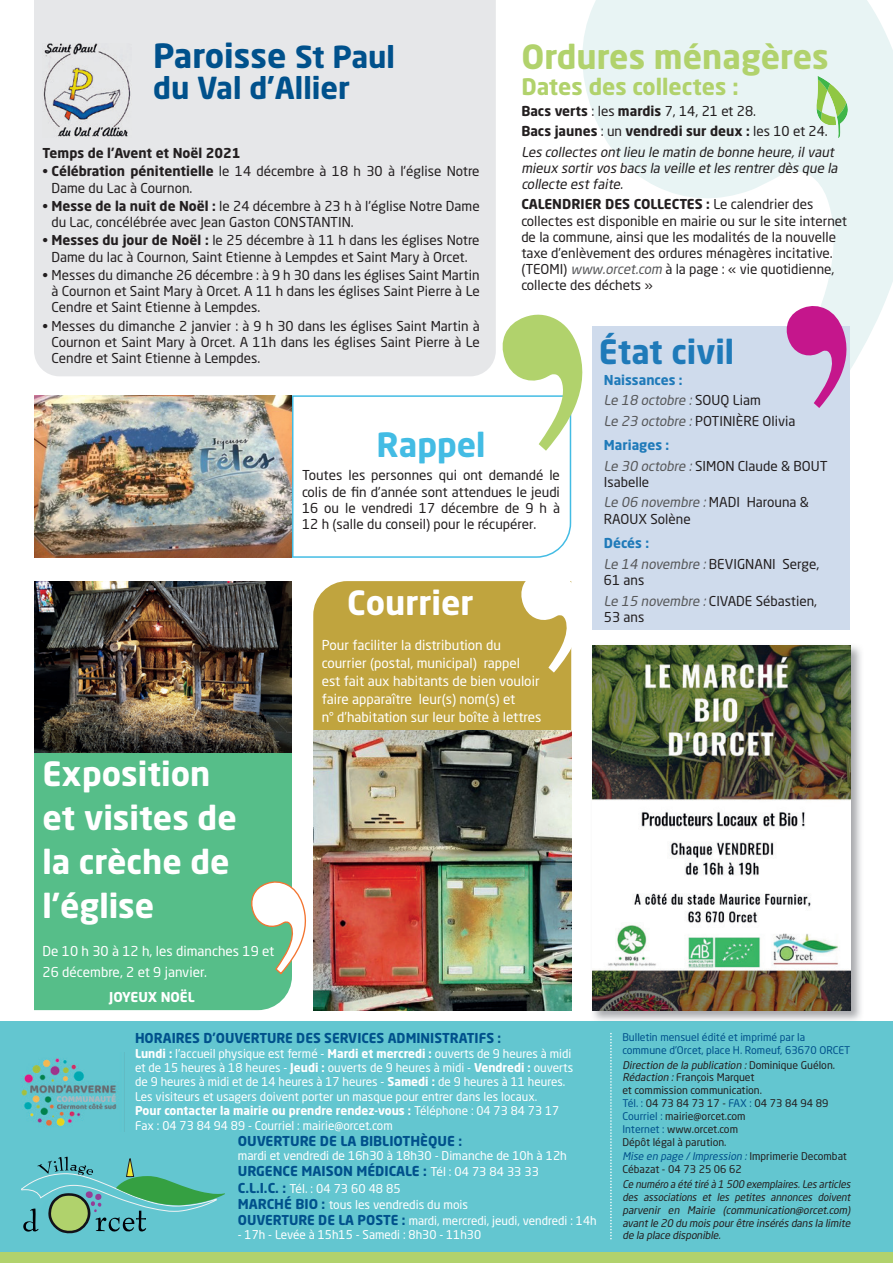
<style>
.page{position:relative;width:893px;height:1263px;background:#fff}
.page>*{position:absolute;margin:0;border:0;box-sizing:border-box;transform-origin:0 0}
.t1{font:700 33px/44.1px "Neo Sans Pro";color:#fff}
.t2{font:700 33px "Neo Sans Pro";color:#b1d26c}
.t3{font:700 33px "Neo Sans Pro";color:#00518c}
.t4{font:700 33px "Neo Sans Pro";color:#1f7ab9}
.t5{font:700 33px "Neo Sans Pro";color:#43bce4}
.t6{font:700 30px "Neo Sans Pro";color:#00518c}
.t7{font:700 22.5px "Neo Sans Pro";color:#b1d26c}
.t8{font:13.5px/16.2px "Neo Sans Pro";color:#231f20}
.t9{font:13.5px/18px "Neo Sans Pro";color:#fff}
.t10{font:italic 13.5px/20.4px "Neo Sans Pro";color:#231f20}
.t11{font:700 13.5px "Neo Sans Pro";color:#00518c}
.t12{font:italic 13.5px/20.4px "Neo Sans Pro";color:#57585a}
.t13{font:700 13.5px "Neo Sans Pro";color:#231f20}
.t14{font:700 13.5px "Neo Sans Pro";color:#fff}
.t15{font:12px/14.4px "Neo Sans Pro";color:#fff}
.t16{font:10.5px/12.8px "Neo Sans Pro";color:#231f20}
.t17{font:italic 10.5px/12.8px "Neo Sans Pro";color:#231f20;text-align:justify;scale:.96 1}
.t18{font:10.5px/12.8px "Neo Sans Pro";color:#00518c}
.s1{font-size:30px}
.s2{font-weight:700;font-style:normal}
.s3{font-style:normal}
.s4{font-weight:700}
.s5{font-style:italic;color:#57585a}
.s6{font-weight:700;font-style:normal;color:#1f7ab9}
.s7{font-style:normal;color:#231f20}
.s8{font-weight:700;color:#1f7ab9}
.s9{font-weight:400;font-size:12px;color:#fff}
.s10{font-weight:700;font-size:13.5px;color:#00518c}
.s11{font-style:italic}
.s12{color:#00518c}
.s13{font-style:italic;color:#00518c}
</style>
<div class="page">
<div style="left:0;top:1021px;width:893px;height:242px;background:#63c6d0"></div>
<div style="left:0;top:1252px;width:893px;height:11px;background:#b1d26c"></div>
<svg style="left:610px;top:1033px;width:2px;height:206px"></svg>
<svg style="left:21px;top:1157px;width:204px;height:76px"></svg>
<img style="left:21px;top:1058px;width:96px;height:68px">
<svg style="left:582px;top:0;width:311px;height:370px;fill:#e8f4f4"></svg>
<svg style="left:816px;top:76px;width:36px;height:62px;background:#bfe1b2"></svg>
<div style="left:34px;top:752px;width:258px;height:258px;background:#56be89"></div>
<img style="left:592px;top:645px;width:269px;height:376px">
<img style="left:592px;top:645px;width:258px;height:365px">
<img style="left:34px;top:581px;width:258px;height:171px">
<img style="left:313px;top:730px;width:258px;height:280px">
<img style="left:34px;top:395px;width:258px;height:163px">
<svg style="left:292px;top:395px;width:279px;height:163px"></svg>
<div style="left:592px;top:326px;width:258px;height:304px;background:#cfdbec"></div>
<svg style="left:786px;top:305px;width:62px;height:103px"></svg>
<svg style="left:313px;top:581px;width:259px;height:149px;background:#c4aa4b"></svg>
<svg style="left:250px;top:880px;width:56px;height:94px"></svg>
<div style="left:34px;top:0;width:462px;height:376px;background:#e6e7e9"></div>
<img style="left:43px;top:43px;width:89px;height:94px">
<svg style="left:502px;top:313px;width:83px;height:138px"></svg>
<p class="t3" style="left:153px;top:34px;width:243px">Paroisse <span class="s1">St Paul</span></p>
<p class="t6" style="left:153px;top:69px;width:199px">du Val d’Allier</p>
<p class="t2" style="left:521px;top:35px;width:309px">Ordures ménagères</p>
<p class="t7" style="left:521px;top:72px;width:219px">Dates des collectes :</p>
<p class="t10" style="left:521px;top:100px;width:317px"><span class="s2">Bacs verts</span> <span class="s3">: les</span> <span class="s2">mardis</span> <span class="s3">7, 14, 21 et 28.<br></span><span class="s2">Bacs jaunes</span> <span class="s3">: un</span> <span class="s2">vendredi sur deux :</span> <span class="s3">les 10 et 24.<br></span>Les collectes ontlieu le matin de bonne heure,ilvaut</p>
<p class="t10" style="left:521px;top:160px;width:321px;line-height:16.2px">mieux sortirvos bacs la veille etles rentrerdès que la collecte estfaite.</p>
<p class="t8" style="left:521px;top:196px;width:327px"><span class="s4">CALENDRIER DES COLLECTES :</span> Le calendrier des collectes est disponible en mairie ou sur le site internet de la commune, ainsi que les modalités de la nouvelle taxe d’enlèvement des ordures ménagères incitative. (TEOMI) <span class="s5">www.orcet.com</span> à la page : « vie quotidienne, collecte des déchets »</p>
<p class="t13" style="left:43px;top:144px;width:200px">Temps de l’Avent et Noël 2021</p>
<p class="t8" style="left:51px;top:163px;width:430px;text-indent:-9px">• <span class="s4">Célébration pénitentielle</span> le 14 décembre à 18 h 30 à l'église Notre<br>Dame du Lac à Cournon.</p>
<p class="t8" style="left:51px;top:198px;width:430px;text-indent:-9px">• <span class="s4">Messe de la nuit de Noël :</span> le 24 décembre à 23 h à l'église Notre Dame du Lac, concélébrée avec Jean Gaston CONSTANTIN.</p>
<p class="t8" style="left:43px;top:232px;width:439px;text-align:center">• <span class="s4">Messes du jour de Noël :</span> le 25 décembre à 11 h dans les églises Notre<br>Dame du lac à Cournon, Saint Etienne à Lempdes et Saint Mary à Orcet.</p>
<p class="t8" style="left:51px;top:267px;width:430px;text-align:justify;text-indent:-9px">• Messes du dimanche 26 décembre : à 9 h 30 dans les églises Saint Martin à Cournon et Saint Mary à Orcet. A 11 h dans les églises Saint Pierre à Le Cendre et Saint Etienne à Lempdes.</p>
<p class="t8" style="left:51px;top:317px;width:430px;text-align:justify;text-indent:-9px">• Messes du dimanche 2 janvier : à 9 h 30 dans les églises Saint Martin à Cournon et Saint Mary à Orcet. A 11h dans les églises Saint Pierre à Le Cendre et Saint Etienne à Lempdes.</p>
<p class="t4" style="left:599px;top:331px;width:137px">État civil</p>
<p class="t12" style="left:604px;top:369px;width:193px"><span class="s6">Naissances :<br></span>Le 18 octobre :<span class="s7">S O U Q L i a m<br></span>Le 23 octobre :<span class="s7">POTINIÈRE Olivia</span></p>
<p class="t8" style="left:604px;top:435px;width:225px;line-height:20.4px"><span class="s8">Mariages :<br></span><span class="s5">Le 30 octobre :</span>SIMON Claude &amp; BOUT</p>
<p class="t8" style="left:604px;top:472px;width:207px;line-height:20.4px">Isabelle<br><span class="s5">Le 06 novembre :</span>MADI Harouna &amp;</p>
<p class="t8" style="left:604px;top:506px;width:88px;line-height:24.8px">RAOUX Solène<br><span class="s8">Décés :</span></p>
<p class="t8" style="left:604px;top:556px;width:217px"><span class="s5">Le 14 novembre :</span>BEVIGNANI Serge,<br>61 ans</p>
<p class="t8" style="left:604px;top:592px;width:215px"><span class="s5">Le 15 novembre :</span>CIVADE Sébastien,<br>53 ans</p>
<p class="t5" style="left:376px;top:423px;width:111px">Rappel</p>
<p class="t8" style="left:302px;top:467px;width:259px;text-align:justify">Toutes les personnes qui ont demandé le colis de fin d’année sont attendues le jeudi 16 ou le vendredi 17 décembre de 9 h à 12 h (salle du conseil) pour le récupérer.</p>
<p class="t1" style="left:347px;top:580px;width:128px">Courrier</p>
<p class="t9" style="left:322px;top:636px;width:221px">Pour faciliter la distribution du courrier (postal, municipal) rappel est fait aux habitants de bien vouloir faire apparaître leur(s) nom(s) et<br>n° d’habitation sur leur boîte à lettres</p>
<p class="t1" style="left:43px;top:751px;width:196px">Exposition et visites de la crèche de l’église</p>
<p class="t9" style="left:43px;top:940px;width:233px;line-height:20.7px">De 10 h 30 à 12 h, les dimanches 19 et<br>26 décembre, 2 et 9 janvier.</p>
<p class="t14" style="left:109px;top:988px;width:87px">JOYEUX NOËL</p>
<p class="t11" style="left:135px;top:1029px;width:368px">HORAIRES D’OUVERTURE DES SERVICES ADMINISTRATIFS :</p>
<p class="t15" style="left:135px;top:1046px;width:440px"><span class="s4">Lundi :</span> l'accueil physique est fermé - <span class="s4">Mardi et mercredi :</span> ouverts de 9 heures à midi et de 15 heures à 18 heures - <span class="s4">Jeudi :</span> ouverts de 9 heures à midi - <span class="s4">Vendredi :</span> ouverts de 9 heures à midi et de 14 heures à 17 heures - <span class="s4">Samedi :</span> de 9 heures à 11 heures.<br>Les visiteurs et usagers doivent porter un masque pour entrer dans les locaux.<br><span class="s4">Pour contacter la mairie ou prendre rendez-vous :</span> Téléphone : 04 73 84 73 17<br>Fax : 04 73 84 94 89 - Courriel : mairie@orcet.com</p>
<p class="t11" style="left:238px;top:1132px;width:226px">OUVERTURE DE LA BIBLIOTHÈQUE :</p>
<p class="t15" style="left:238px;top:1148px;width:331px">mardi et vendredi de 16h30 à 18h30 - Dimanche de 10h à 12h</p>
<p class="t11" style="left:238px;top:1163px;width:303px">URGENCE MAISON MÉDICALE : <span class="s9">Tél : 04 73 84 33 33</span></p>
<p class="t15" style="left:238px;top:1180px;width:360px;line-height:16.2px"><span class="s10">C.L.I.C. :</span> Tél. : 04 73 60 48 85<br><span class="s10">MARCHÉ BIO :</span> tous les vendredis du mois<br><span class="s10">OUVERTURE DE LA POSTE :</span> mardi, mercredi, jeudi, vendredi : 14h</p>
<p class="t15" style="left:238px;top:1227px;width:245px">- 17h - Levée à 15h15 - Samedi : 8h30 - 11h30</p>
<p class="t18" style="left:622px;top:1030px;width:229px">Bulletin mensuel édité et imprimé par la commune d’Orcet, place H. Romeuf, 63670 ORCET</p>
<p class="t16" style="left:622px;top:1058px;width:214px"><span class="s11">Direction de la publication :</span>D o m i n i q u e G u é l o n .<br><span class="s11">Rédaction :</span>François Marquet<br>et commission communication.<br><span class="s12">Tél. :</span> 04 73 84 73 17 - <span class="s12">FAX :</span> 04 73 84 94 89<br><span class="s12">Courriel :</span> mairie@orcet.com<br><span class="s12">Internet :</span> www.orcet.com<br>Dépôt légal à parution.</p>
<p class="t16" style="left:622px;top:1150px;width:226px"><span class="s13">Mise en page /Impression :</span>Imprimerie Decombat<br>Cébazat - 04 73 25 06 62</p>
<p class="t17" style="left:622px;top:1178px;width:241px">Ce numéro a été tiré à 1 500 exemplaires.Les articles des associations et les petites annonces doivent parvenir en Mairie (communication@orcet.com) avantle 20 du mois pourêtre insérés dans la limite de la place disponible.</p>
</div>
